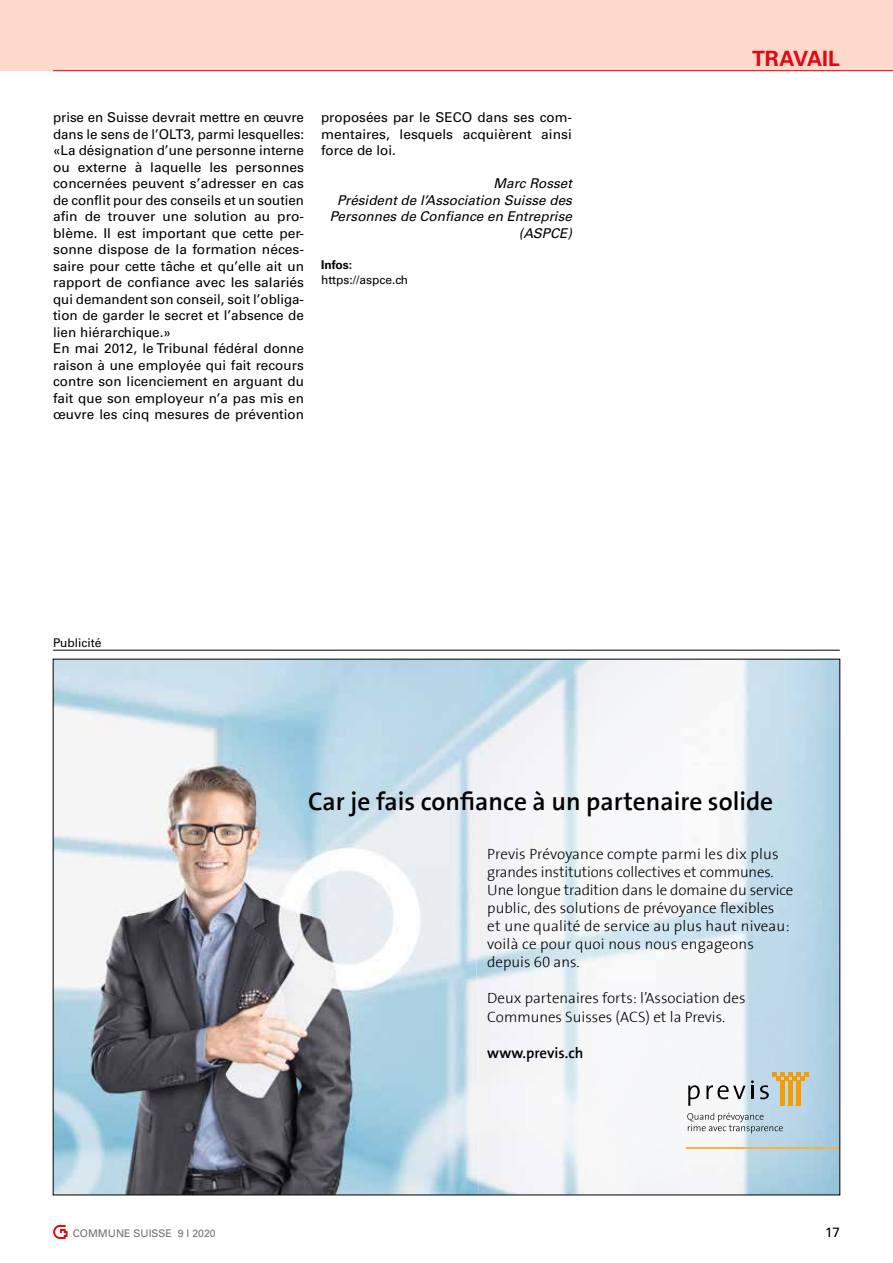
<style>
.page{position:relative;width:893px;height:1263px;background:#fff}
.page>*{position:absolute;margin:0;border:0;box-sizing:border-box;transform-origin:0 0}
.t1{font:300 25.5px "Previs The Sans";color:#000}
.t2{font:700 21px "Univers LT Std";letter-spacing:.005em;color:#e30613}
.t3{font:300 15px/18px "Previs The Sans";color:#000}
.t4{font:300 15px "Previs The Sans";color:#000}
.t5{font:13.5px/16.5px "Univers LT Std";color:#000}
.t6{font:italic 13.5px/16.5px "Univers LT Std";color:#000;text-align:right}
.t7{font:12px "Univers LT Std";color:#000}
.t8{font:700 12px "Univers LT Std";color:#000}
.t9{font:10.5px "Univers LT Std";color:#706f6f}
</style>
<div class="page">
<div style="left:0;top:0;width:893px;height:71px;background:#fcd9ca"></div>
<hr style="left:53px;top:70px;width:840px;height:1px;background:#e30613">
<svg style="left:53px;top:1225px;width:15px;height:14px"></svg>
<img style="left:55px;top:661px;width:523px;height:532px">
<img style="left:474px;top:670px;width:104px;height:311px">
<img style="left:578px;top:661px;width:209px;height:319px">
<img style="left:477px;top:980px;width:311px;height:108px">
<img style="left:478px;top:1088px;width:360px;height:105px">
<hr style="left:686px;top:1147px;width:154px;height:2px;background:#f9b142">
<hr style="left:780px;top:1080px;width:4px;height:26px;background:#f59c00">
<hr style="left:789px;top:1080px;width:4px;height:26px;background:#f59c00">
<hr style="left:797px;top:1080px;width:4px;height:26px;background:#f59c00">
<svg style="left:688px;top:1085px;width:12px;height:21px"></svg>
<svg style="left:751px;top:1080px;width:3px;height:19px"></svg>
<svg style="left:760px;top:1072px;width:49px;height:27px"></svg>
<svg style="left:706px;top:1085px;width:39px;height:14px"></svg>
<svg style="left:687px;top:1112px;width:96px;height:21px"></svg>
<hr style="left:53px;top:650px;width:787px;height:1px;background:#000">
<p class="t5" style="left:53px;top:109px;width:252px">prise en Suisse devrait mettre en œuvre dans le sens de l’OLT3, parmi lesquelles: «La désignation d’une personne interne ou externe à laquelle les personnes concernées peuvent s’adresser en cas de conflit pour des conseils et un soutien afin de trouver une solution au pro&shy;blème. Il est important que cette per&shy;sonne dispose de la formation néces&shy;saire pour cette tâche et qu’elle ait un rapport de confiance avec les salariés qui demandent son conseil, soit l’obliga&shy;tion de garder le secret et l’absence de lien hiérarchique.»<br>En mai 2012, le Tribunal fédéral donne raison à une employée qui fait recours contre son licenciement en arguant du fait que son employeur n’a pas mis en œuvre les cinq mesures de prévention</p>
<p class="t5" style="left:321px;top:109px;width:252px;text-align:justify">proposées par le SECO dans ses com&shy;mentaires, lesquels acquièrent ainsi force de loi.</p>
<p class="t6" style="left:330px;top:175px;width:244px">Marc Rosset<br>Président de l’Association Suisse des<br>Personnes de Confiance en Entreprise (ASPCE)</p>
<p class="t8" style="left:321px;top:258px;width:33px">Infos:</p>
<p class="t7" style="left:321px;top:273px;width:89px">https://aspce.ch</p>
<p class="t7" style="left:53px;top:635px;width:50px">Publicité</p>
<h2 class="t2" style="left:752px;top:46px;width:89px">TRAVAIL</h2>
<h1 class="t1" style="left:308px;top:788px;width:466px">Car je fais confiance à un partenaire solide</h1>
<p class="t3" style="left:487px;top:846px;width:308px">Previs Prévoyance compte parmi les dix plus grandes institutions collectives et communes.<br>Une longue tradition dans le domaine du service public, des solutions de prévoyance flexibles<br>et une qualité de service au plus haut niveau: voilà ce pour quoi nous nous engageons depuis 60 ans.</p>
<p class="t3" style="left:487px;top:990px;width:260px">Deux partenaires forts: l’Association des<br>Communes Suisses (ACS) et la Previs.</p>
<p class="t4" style="left:487px;top:1044px;width:98px">www.previs.ch</p>
<p class="t9" style="left:73px;top:1227px;width:144px">COMMUNE SUISSE 9 l 2020</p>
<p class="t5" style="left:825px;top:1224px;width:16px">17</p>
</div>
